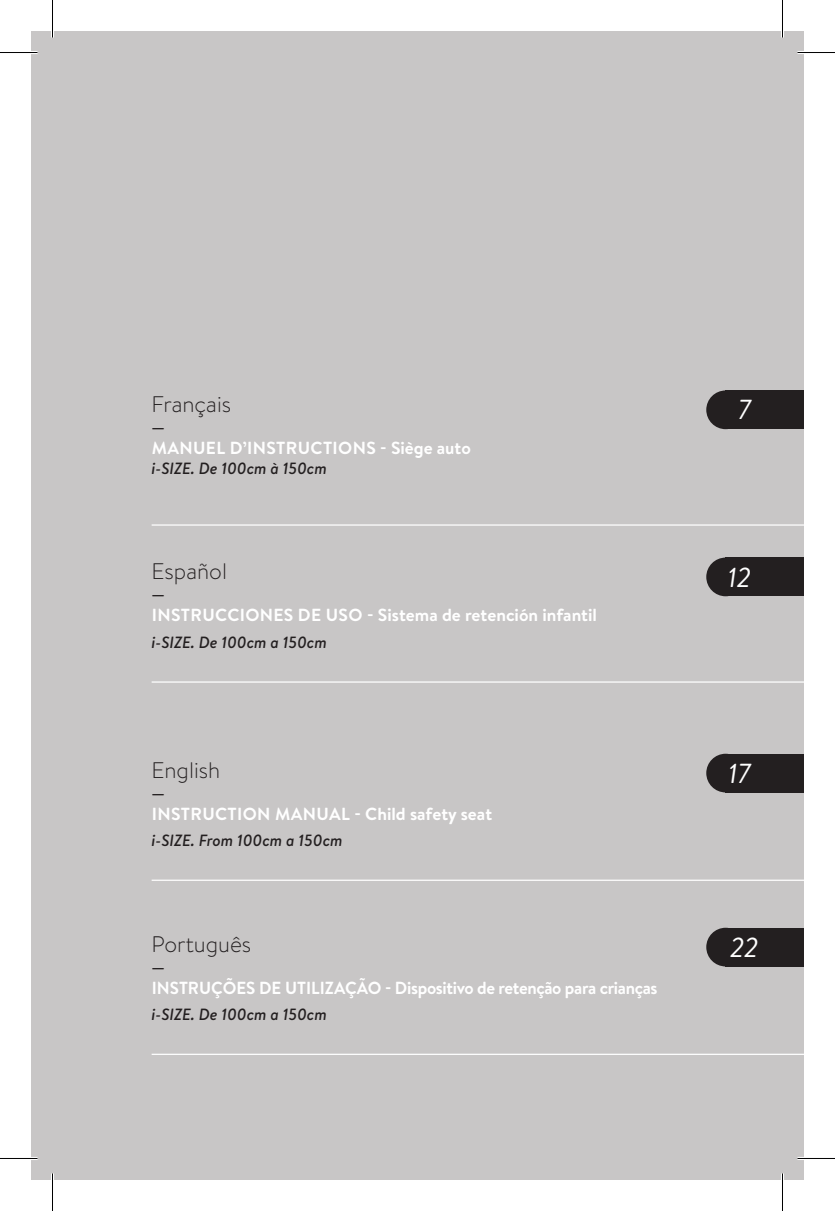
<style>
.page{position:relative;width:835px;height:1211px;background:#fff}
.page>*{position:absolute;margin:0;border:0;box-sizing:border-box;transform-origin:0 0}
.t1{font:italic 27.5px "Brandon Text";color:#fff}
.t2{font:300 22.5px "Brandon Text";color:#231f20}
.t3{font:700 17.5px "Brandon Text";letter-spacing:.02em;color:#fff}
.t4{font:700 17.5px "Brandon Text";letter-spacing:-.02em;color:#fff}
.t5{font:700 17.5px "Brandon Text";color:#fff}
.t6{font:700 17.5px "Brandon Text";color:#231f20}
.t7{font:italic 500 16.25px "Brandon Text";color:#231f20}
</style>
<div class="page">
<div style="left:31px;top:31px;width:773px;height:1148px;background:#c8c6c6"></div>
<hr style="left:152px;top:681px;width:652px;height:1px;background:#fff">
<hr style="left:152px;top:524px;width:652px;height:1px;background:#fff">
<hr style="left:152px;top:879px;width:652px;height:2px;background:#fff">
<hr style="left:152px;top:1053px;width:652px;height:2px;background:#fff">
<div style="left:726px;top:557px;width:78px;height:39px;background:#231f20"></div>
<div style="left:706px;top:557px;width:39px;height:39px;background:#231f20;border-radius:50%"></div>
<div style="left:726px;top:390px;width:78px;height:39px;background:#231f20"></div>
<div style="left:706px;top:390px;width:39px;height:39px;background:#231f20;border-radius:50%"></div>
<div style="left:726px;top:753px;width:78px;height:39px;background:#231f20"></div>
<div style="left:706px;top:753px;width:39px;height:39px;background:#231f20;border-radius:50%"></div>
<div style="left:726px;top:927px;width:78px;height:39px;background:#231f20"></div>
<div style="left:706px;top:927px;width:39px;height:39px;background:#231f20;border-radius:50%"></div>
<hr style="left:0;top:51px;width:38px;height:3px;background:#fff">
<hr style="left:797px;top:51px;width:38px;height:3px;background:#fff">
<hr style="left:0;top:1156px;width:38px;height:4px;background:#fff">
<hr style="left:797px;top:1156px;width:38px;height:4px;background:#fff">
<hr style="left:51px;top:0;width:3px;height:38px;background:#fff">
<hr style="left:51px;top:1173px;width:3px;height:38px;background:#fff">
<hr style="left:781px;top:0;width:3px;height:38px;background:#fff">
<hr style="left:781px;top:1173px;width:3px;height:38px;background:#fff">
<hr style="left:0;top:52px;width:38px;height:1px;background:#000">
<hr style="left:797px;top:52px;width:38px;height:1px;background:#000">
<hr style="left:0;top:1158px;width:38px;height:1px;background:#000">
<hr style="left:797px;top:1158px;width:38px;height:1px;background:#000">
<hr style="left:52px;top:0;width:1px;height:38px;background:#000">
<hr style="left:52px;top:1173px;width:1px;height:38px;background:#000">
<hr style="left:782px;top:0;width:1px;height:38px;background:#000">
<hr style="left:782px;top:1173px;width:1px;height:38px;background:#000">
<p class="t2" style="left:152px;top:389px;width:81px">Français</p>
<p class="t6" style="left:152px;top:415px;width:15px">—</p>
<p class="t3" style="left:152px;top:436px;width:321px">MANUEL D’INSTRUCTIONS - Siège auto</p>
<p class="t7" style="left:152px;top:457px;width:177px">i-SIZE. De 100cm à 150cm</p>
<p class="t2" style="left:152px;top:556px;width:77px">Español</p>
<p class="t6" style="left:152px;top:582px;width:15px">—</p>
<p class="t5" style="left:152px;top:603px;width:447px">INSTRUCCIONES DE USO - Sistema de retención infantil</p>
<p class="t7" style="left:152px;top:631px;width:177px">i-SIZE. De 100cm a 150cm</p>
<p class="t2" style="left:152px;top:754px;width:70px">English</p>
<p class="t6" style="left:152px;top:780px;width:15px">—</p>
<p class="t3" style="left:152px;top:801px;width:342px">INSTRUCTION MANUAL - Child safety seat</p>
<p class="t7" style="left:152px;top:829px;width:192px">i-SIZE. From 100cm a 150cm</p>
<p class="t2" style="left:152px;top:928px;width:101px">Português</p>
<p class="t6" style="left:152px;top:954px;width:15px">—</p>
<p class="t4" style="left:152px;top:975px;width:507px">INSTRUÇÕES DE UTILIZAÇÃO - Dispositivo de retenção para crianças</p>
<p class="t7" style="left:152px;top:1003px;width:177px">i-SIZE. De 100cm a 150cm</p>
<p class="t1" style="left:738px;top:391px;width:14px">7</p>
<p class="t1" style="left:728px;top:558px;width:25px">12</p>
<p class="t1" style="left:729px;top:754px;width:24px">17</p>
<p class="t1" style="left:730px;top:928px;width:30px">22</p>
</div>
